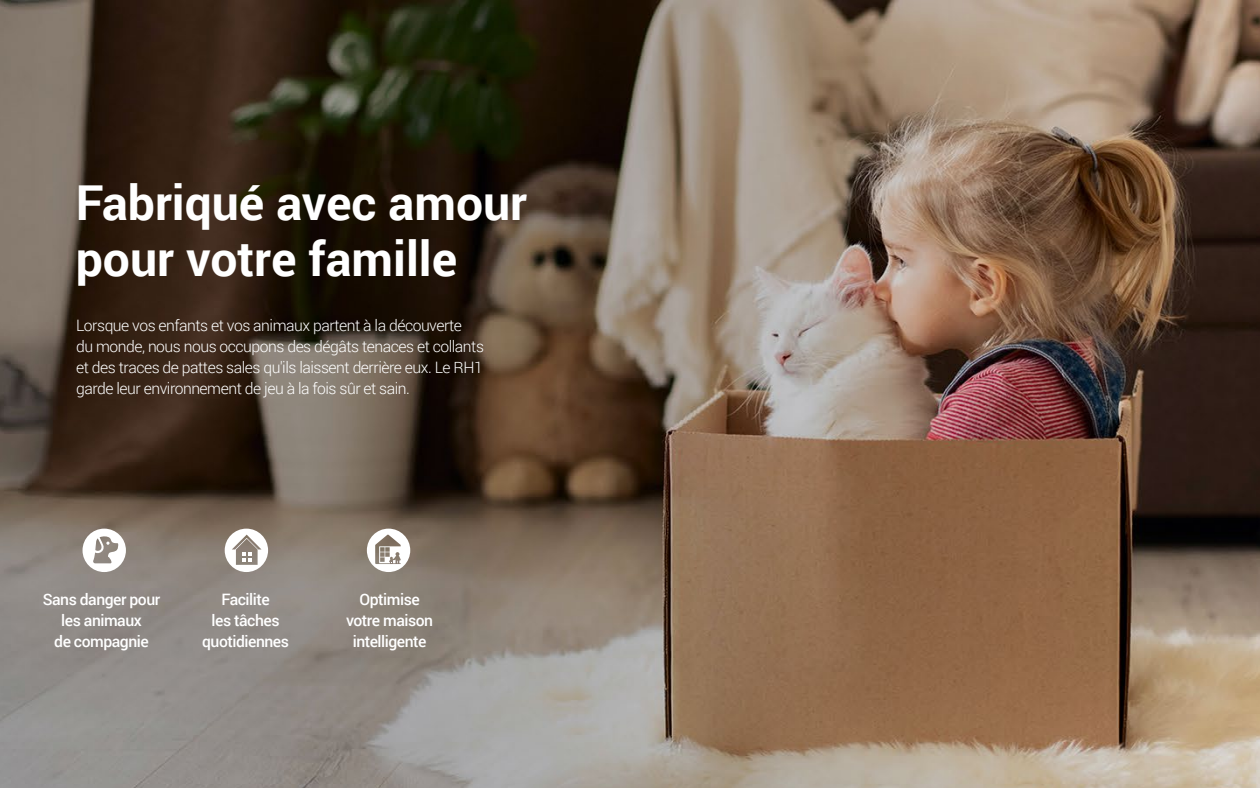
<style>
.page{position:relative;width:1260px;height:788px;background:#fff}
.page>*{position:absolute;margin:0;border:0;box-sizing:border-box;transform-origin:0 0}
.t1{font:700 48.12px/56px "Roboto";color:#fff}
.t2{font:300 15.75px/21px "Roboto";letter-spacing:-.03em;color:#fff}
.t3{font:500 15.75px/21px "Roboto";letter-spacing:-.03em;color:#fff;text-align:center}
</style>
<div class="page">
<img style="left:0;top:0;width:1260px;height:788px">
<svg style="left:83px;top:528px;width:43px;height:44px"></svg>
<svg style="left:367px;top:528px;width:43px;height:44px"></svg>
<svg style="left:225px;top:528px;width:43px;height:44px"></svg>
<h1 class="t1" style="left:76px;top:173px;width:453px">Fabriqué avec amour pour votre famille</h1>
<p class="t2" style="left:76px;top:314px;width:409px">Lorsque vos enfants et vos animaux partent à la découverte<br>du monde, nous nous occupons des dégâts tenaces et collants et des traces de pattes sales qu'ils laissent derrière eux. Le RH1 garde leur environnement de jeu à la fois sûr et sain.</p>
<p class="t3" style="left:43px;top:588px;width:119px">Sans danger pour les animaux<br>de compagnie</p>
<p class="t3" style="left:202px;top:588px;width:88px">Facilite<br>les tâches quotidiennes</p>
<p class="t3" style="left:346px;top:588px;width:89px">Optimise votre maison intelligente</p>
</div>
